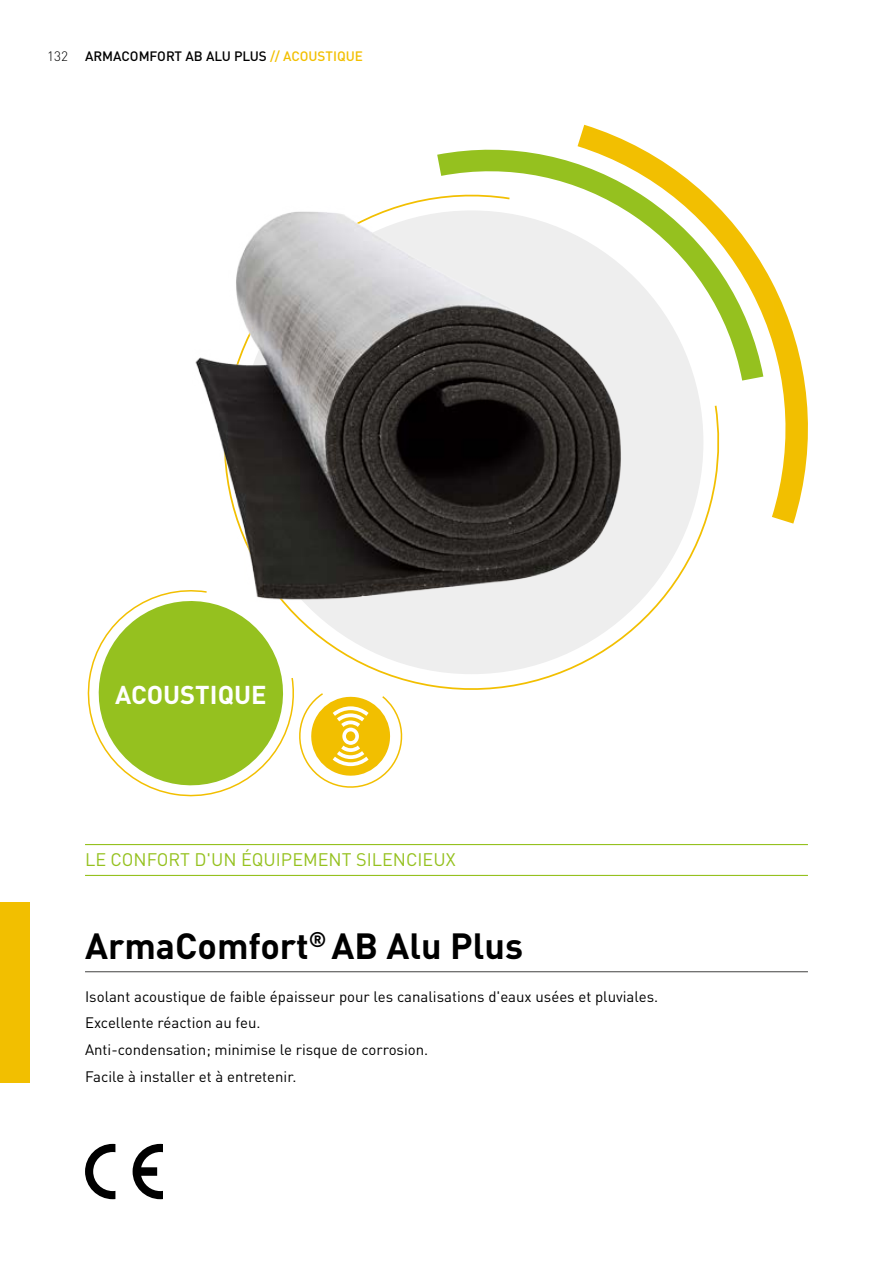
<style>
.page{position:relative;width:893px;height:1263px;background:#fff}
.page>*{position:absolute;margin:0;border:0;box-sizing:border-box;transform-origin:0 0}
.t1{font:700 36px "DIN Pro";color:#000}
.t2{font:700 25.5px "DIN Pro";color:#fff}
.t3{font:18px "DIN Pro";color:#95c11f}
.t4{font:15px/26.5px "DIN Pro";color:#000}
.t5{font:500 13.5px "DIN Pro";color:#000}
.t6{font:300 13.5px "DIN Pro";color:#000}
.s1{color:#f2bf00}
</style>
<div class="page">
<div style="left:0;top:902px;width:30px;height:180px;background:#f2bf00"></div>
<svg style="left:411px;top:639px;width:211px;height:51px"></svg>
<hr style="left:85px;top:971px;width:723px;height:1px;background:#575756">
<hr style="left:85px;top:844px;width:723px;height:1px;background:#95c11f">
<hr style="left:85px;top:875px;width:723px;height:1px;background:#95c11f">
<svg style="left:581px;top:125px;width:227px;height:399px"></svg>
<svg style="left:85px;top:1144px;width:30px;height:55px"></svg>
<svg style="left:133px;top:1144px;width:30px;height:55px"></svg>
<svg style="left:87px;top:639px;width:324px;height:158px"></svg>
<img style="left:103px;top:134px;width:671px;height:505px">
<p class="t6" style="left:47px;top:45px;width:22px">132</p>
<p class="t5" style="left:85px;top:45px;width:280px">ARMACOMFORT AB ALU PLUS <span class="s1">// ACOUSTIQUE</span></p>
<h2 class="t2" style="left:115px;top:673px;width:153px">ACOUSTIQUE</h2>
<p class="t3" style="left:85px;top:846px;width:372px">LE CONFORT D'UN ÉQUIPEMENT SILENCIEUX</p>
<h1 class="t1" style="left:85px;top:916px;width:440px">ArmaComfort<sup>®</sup> AB Alu Plus</h1>
<p class="t4" style="left:85px;top:982px;width:575px">Isolant acoustique de faible épaisseur pour les canalisations d'eaux usées et pluviales.<br>Excellente réaction au feu.<br>Anti-condensation; minimise le risque de corrosion.<br>Facile à installer et à entretenir.</p>
</div>
